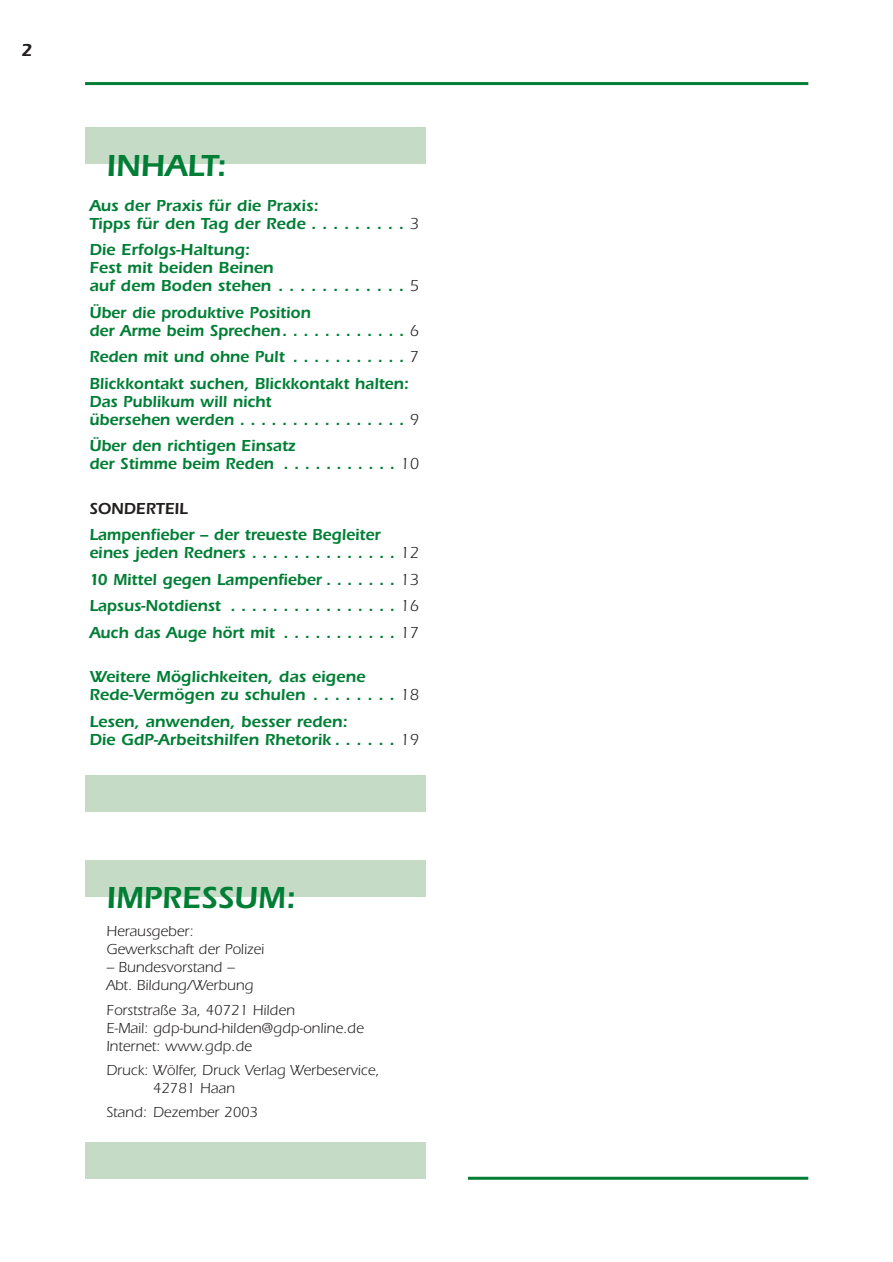
<style>
.page{position:relative;width:893px;height:1262px;background:#fff}
.page>*{position:absolute;margin:0;border:0;box-sizing:border-box;transform-origin:0 0}
.t1{font:600 31.5px "Itc Eras";color:#007e35}
.t2{font:600 18px "Itc Eras";color:#231f1f}
.t3{font:600 16.5px/18px "Itc Eras";color:#007e35}
.t4{font:600 16.5px "Itc Eras";color:#231f1f}
.t5{font:15px/18px "Itc Eras";color:#231f1f}
.s1{font-weight:400;color:#231f1f}
</style>
<div class="page">
<div style="left:85px;top:860px;width:340px;height:36px;background:#c5dbc6"></div>
<div style="left:85px;top:1142px;width:340px;height:36px;background:#c5dbc6"></div>
<hr style="left:85px;top:82px;width:723px;height:3px;background:#007e35">
<hr style="left:468px;top:1176px;width:340px;height:3px;background:#007e35">
<div style="left:85px;top:128px;width:340px;height:36px;background:#c5dbc6"></div>
<div style="left:85px;top:776px;width:340px;height:36px;background:#c5dbc6"></div>
<p class="t2" style="left:21px;top:44px;width:13px">2</p>
<h1 class="t1" style="left:106px;top:155px;width:121px">INHALT:</h1>
<p class="t3" style="left:89px;top:198px;width:331px">Aus der Praxis für die Praxis:<br>Tipps für den Tag der Rede . . . . . . . . . <span class="s1">3</span></p>
<p class="t3" style="left:89px;top:242px;width:331px">Die Erfolgs-Haltung:<br>Fest mit beiden Beinen<br>auf dem Boden stehen . . . . . . . . . . . . <span class="s1">5</span></p>
<p class="t3" style="left:89px;top:305px;width:331px">Über die produktive Position<br>der Arme beim Sprechen. . . . . . . . . . . . <span class="s1">6</span></p>
<p class="t3" style="left:89px;top:345px;width:331px;line-height:26.5px">Reden mit und ohne Pult . . . . . . . . . . . <span class="s1">7<br></span>Blickkontakt suchen, Blickkontakt halten:</p>
<p class="t3" style="left:89px;top:394px;width:331px">Das Publikum will nicht<br>übersehen werden . . . . . . . . . . . . . . . . <span class="s1">9</span></p>
<p class="t3" style="left:89px;top:438px;width:331px">Über den richtigen Einsatz<br>der Stimme beim Reden . . . . . . . . . . . <span class="s1">10</span></p>
<p class="t4" style="left:89px;top:503px;width:100px">SONDERTEIL</p>
<p class="t3" style="left:89px;top:527px;width:331px">Lampenfieber – der treueste Begleiter eines jeden Redners . . . . . . . . . . . . . . <span class="s1">12</span></p>
<p class="t3" style="left:89px;top:568px;width:331px;line-height:26.5px;text-align:justify">10 Mittel gegen Lampenfieber . . . . . . . <span class="s1">13<br></span>Lapsus-Notdienst . . . . . . . . . . . . . . . . <span class="s1">16<br></span>Auch das Auge hört mit . . . . . . . . . . . <span class="s1">17</span></p>
<p class="t3" style="left:89px;top:669px;width:331px">Weitere Möglichkeiten, das eigene<br>Rede-Vermögen zu schulen . . . . . . . . <span class="s1">18</span></p>
<p class="t3" style="left:89px;top:714px;width:331px">Lesen, anwenden, besser reden:<br>Die GdP-Arbeitshilfen Rhetorik . . . . . . <span class="s1">19</span></p>
<h1 class="t1" style="left:106px;top:887px;width:191px">IMPRESSUM:</h1>
<p class="t5" style="left:106px;top:923px;width:159px">Herausgeber:<br>Gewerkschaft der Polizei</p>
<p class="t5" style="left:106px;top:959px;width:149px">– Bundesvorstand –<br>Abt. Bildung/Werbung</p>
<p class="t5" style="left:106px;top:1002px;width:259px">Forststraße 3a, 40721 Hilden<br>E-Mail: gdp-bund-hilden@gdp-online.de<br>Internet: www.gdp.de</p>
<p class="t5" style="left:153px;top:1062px;width:228px;text-indent:-47px">Druck: Wölfer, Druck Verlag Werbeservice,<br>42781 Haan</p>
<p class="t5" style="left:106px;top:1105px;width:153px">Stand: Dezember 2003</p>
</div>
